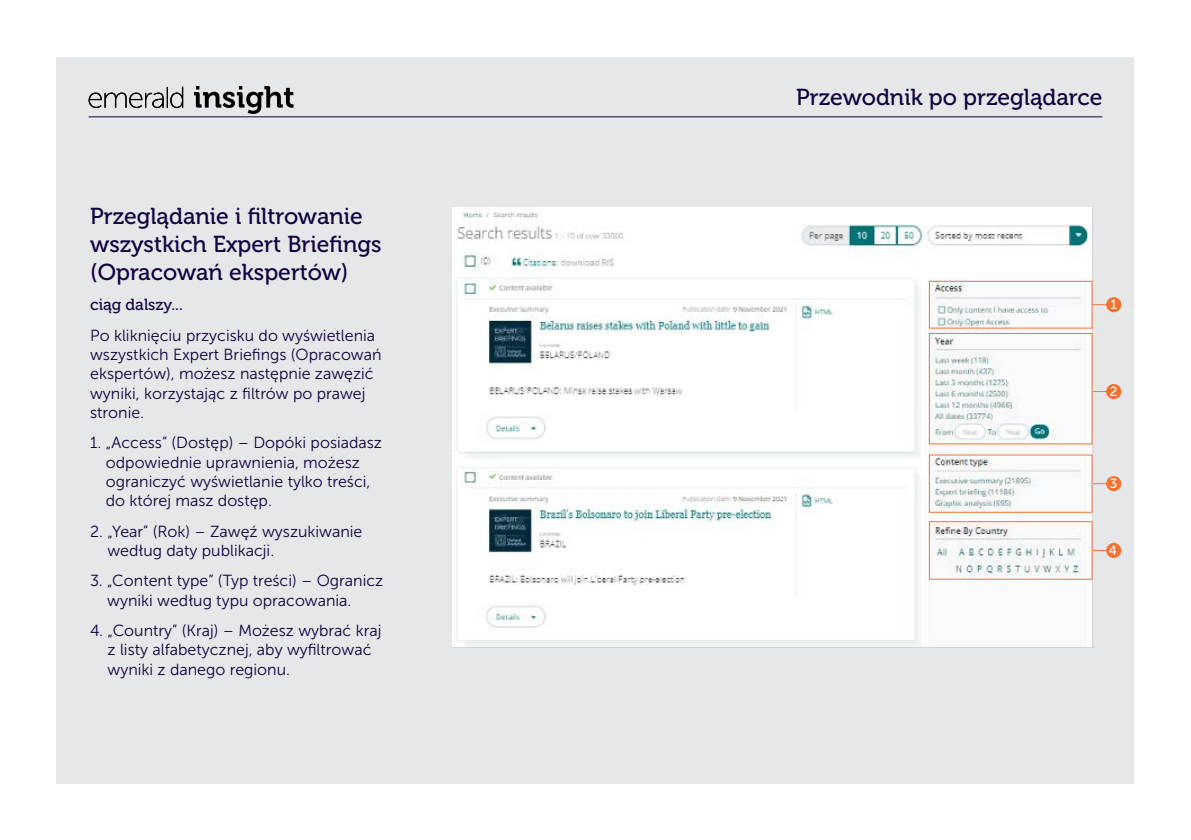
<style>
.page{position:relative;width:1191px;height:840px;background:#fff}
.page>*{position:absolute;margin:0;border:0;box-sizing:border-box;transform-origin:0 0}
.t1{font:23px/27.6px "Museo 500";color:#110041}
.t2{font:16px/19.2px "Museo Sans 300";color:#110041}
.t3{font:16px "Museo 500";color:#110041}
.t4{font:13.4px "Museo Sans 500";color:#fff}
</style>
<div class="page">
<div style="left:57px;top:57px;width:1077px;height:725px;background:#e6e7e8"></div>
<hr style="left:89px;top:116px;width:1013px;height:1px;background:#110041">
<svg style="left:89px;top:86px;width:204px;height:28px"></svg>
<div style="left:1106px;top:297px;width:15px;height:15px;background:#f37231;border-radius:50%"></div>
<svg style="left:1093px;top:304px;width:13px;height:1px"></svg>
<div style="left:1106px;top:384px;width:15px;height:15px;background:#f37231;border-radius:50%"></div>
<svg style="left:1093px;top:391px;width:13px;height:1px"></svg>
<div style="left:1106px;top:476px;width:15px;height:15px;background:#f37231;border-radius:50%"></div>
<svg style="left:1093px;top:483px;width:13px;height:1px"></svg>
<div style="left:1106px;top:542px;width:15px;height:15px;background:#f37231;border-radius:50%"></div>
<svg style="left:1093px;top:549px;width:14px;height:1px"></svg>
<img style="left:452px;top:207px;width:641px;height:441px">
<div style="left:929px;top:280px;width:163px;height:48px;border:1px solid #f37231"></div>
<div style="left:929px;top:333px;width:163px;height:111px;border:1px solid #f37231"></div>
<div style="left:929px;top:521px;width:163px;height:58px;border:1px solid #f37231"></div>
<p class="t1" style="left:90px;top:203px;width:293px">Przeglądanie i filtrowanie wszystkich Expert Briefings (Opracowań ekspertów)</p>
<p class="t3" style="left:90px;top:296px;width:94px">ciąg dalszy...</p>
<p class="t2" style="left:90px;top:325px;width:293px">Po kliknięciu przycisku do wyświetlenia wszystkich Expert Briefings (Opracowań ekspertów), możesz następnie zawęzić wyniki, korzystając z filtrów po prawej stronie.</p>
<p class="t2" style="left:106px;top:433px;width:278px;text-indent:-16px">1. „Access” (Dostęp) – Dopóki posiadasz odpowiednie uprawnienia, możesz ograniczyć wyświetlanie tylko treści, do której masz dostęp.</p>
<p class="t2" style="left:107px;top:521px;width:256px;text-indent:-17px">2. „Year” (Rok) – Zawęź wyszukiwanie według daty publikacji.</p>
<p class="t2" style="left:107px;top:571px;width:278px;text-indent:-17px">3. „Content type” (Typ treści) – Ogranicz wyniki według typu opracowania.</p>
<p class="t2" style="left:108px;top:620px;width:275px;text-indent:-17px">4. „Country” (Kraj) – Możesz wybrać kraj z listy alfabetycznej, aby wyfiltrować wyniki z danego regionu.</p>
<h1 class="t1" style="left:796px;top:84px;width:307px">Przewodnik po przeglądarce</h1>
<p class="t4" style="left:1110px;top:297px;width:8px">1</p>
<p class="t4" style="left:1110px;top:384px;width:9px">2</p>
<p class="t4" style="left:1110px;top:476px;width:9px">3</p>
<p class="t4" style="left:1108px;top:542px;width:10px">4</p>
</div>
